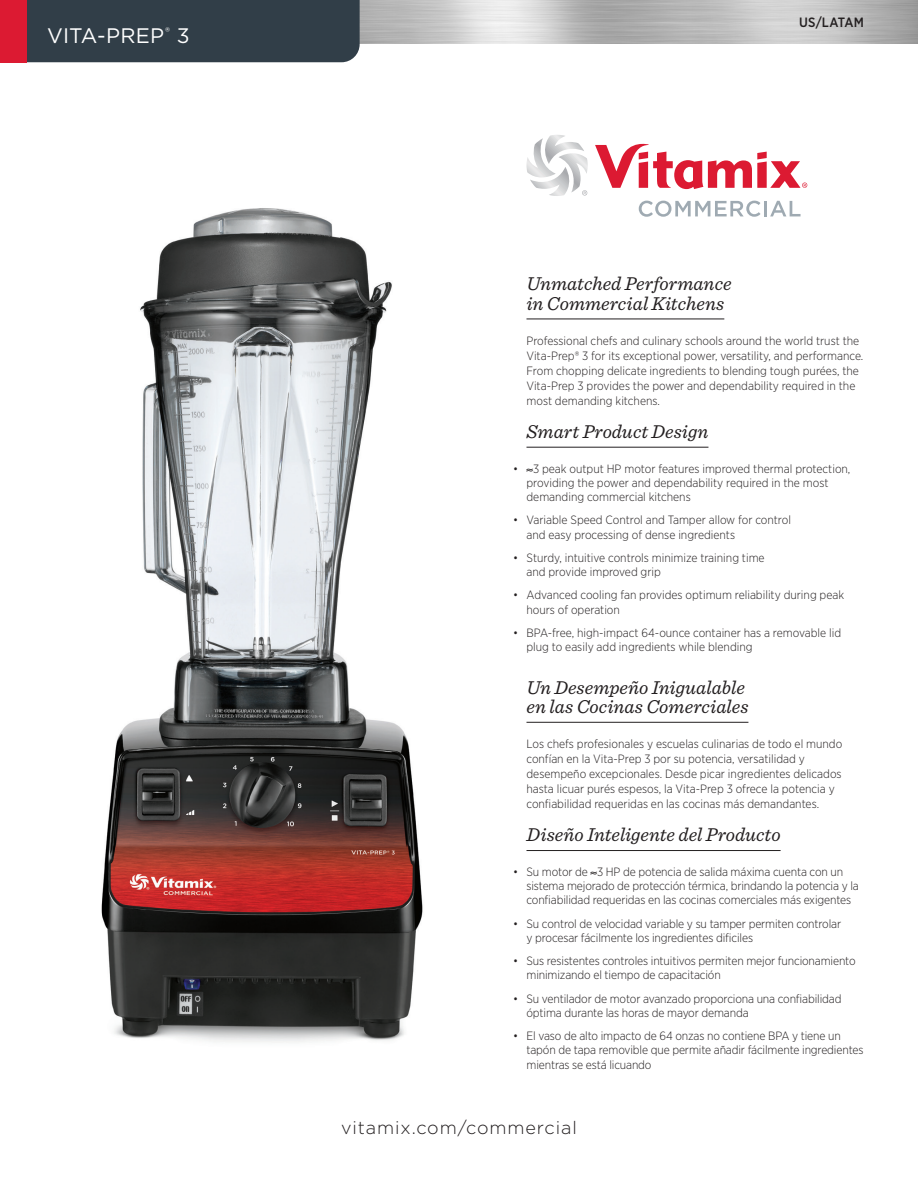
<style>
.page{position:relative;width:918px;height:1188px;background:#fff}
.page>*{position:absolute;margin:0;border:0;box-sizing:border-box;transform-origin:0 0}
.Machine_Name{font:21px "Gotham";letter-spacing:.005em;color:#fff}
.t1{font:italic 19.5px/19.5px "Sentinel";color:#231f20}
.t2{font:300 18px "Gotham";letter-spacing:.05em;color:#231f20}
.Region_Code{font:500 13.5px "Gotham Narrow";letter-spacing:.015em;color:#231f20}
.Text{font:300 12px/14.2px "Gotham Narrow";color:#231f20}
</style>
<div class="page">
<div style="left:27px;top:0;width:333px;height:62px;background:#313e48"></div>
<svg style="left:595px;top:143px;width:212px;height:46px"></svg>
<svg style="left:526px;top:135px;width:62px;height:61px"></svg>
<svg style="left:639px;top:201px;width:122px;height:16px"></svg>
<hr style="left:764px;top:201px;width:3px;height:15px;background:#9faab2">
<svg style="left:770px;top:201px;width:31px;height:15px"></svg>
<div style="left:0;top:0;width:27px;height:62px;background:#dc1a32"></div>
<img style="left:101px;top:208px;width:322px;height:835px">
<hr style="left:526px;top:319px;width:198px;height:1px;background:#231f20">
<hr style="left:526px;top:447px;width:182px;height:1px;background:#231f20">
<hr style="left:526px;top:722px;width:222px;height:1px;background:#231f20">
<hr style="left:526px;top:850px;width:255px;height:1px;background:#231f20">
<p class="Machine_Name" style="left:47px;top:22px;width:144px">VITA-PREP<sup>®</sup> 3</p>
<p class="Region_Code" style="left:799px;top:14px;width:66px">US/LATAM</p>
<p class="t1" style="left:526px;top:273px;width:206px">Unmatched Performance in Commercial Kitchens</p>
<p class="Text" style="left:526px;top:333px;width:338px;line-height:15px">Professional chefs and culinary schools around the world trust the Vita-Prep® 3 for its exceptional power, versatility, and performance.<br>From chopping delicate ingredients to blending tough purées, the Vita-Prep 3 provides the power and dependability required in the most demanding kitchens.</p>
<p class="t1" style="left:526px;top:421px;width:183px">Smart Product Design</p>
<p class="Text" style="left:526px;top:461px;width:325px;text-indent:-14px">• ≈3 peak output HP motor features improved thermal protection, providing the power and dependability required in the most demanding commercial kitchens</p>
<p class="Text" style="left:526px;top:513px;width:266px;text-indent:-14px">• Variable Speed Control and Tamper allow for control and easy processing of dense ingredients</p>
<p class="Text" style="left:526px;top:550px;width:240px;text-indent:-14px">• Sturdy, intuitive controls minimize training time and provide improved grip</p>
<p class="Text" style="left:526px;top:588px;width:319px;text-indent:-14px">• Advanced cooling fan provides optimum reliability during peak hours of operation</p>
<p class="Text" style="left:526px;top:625px;width:316px;text-indent:-14px">• BPA-free, high-impact 64-ounce container has a removable lid plug to easily add ingredients while blending</p>
<p class="t1" style="left:526px;top:676px;width:223px">Un Desempeño Inigualable en las Cocinas Comerciales</p>
<p class="Text" style="left:526px;top:736px;width:317px;line-height:15px">Los chefs profesionales y escuelas culinarias de todo el mundo confían en la Vita-Prep 3 por su potencia, versatilidad y desempeño excepcionales. Desde picar ingredientes delicados hasta licuar purés espesos, la Vita-Prep 3 ofrece la potencia y confiabilidad requeridas en las cocinas más demandantes.</p>
<p class="t1" style="left:526px;top:824px;width:256px">Diseño Inteligente del Producto</p>
<p class="Text" style="left:526px;top:864px;width:334px;text-indent:-14px">• Su motor de ≈3 HP de potencia de salida máxima cuenta con un sistema mejorado de protección térmica, brindando la potencia y la confiabilidad requeridas en las cocinas comerciales más exigentes</p>
<p class="Text" style="left:526px;top:916px;width:316px;text-indent:-14px">• Su control de velocidad variable y su tamper permiten controlar y procesar fácilmente los ingredientes dificiles</p>
<p class="Text" style="left:526px;top:953px;width:331px;text-indent:-14px">• Sus resistentes controles intuitivos permiten mejor funcionamiento minimizando el tiempo de capacitación</p>
<p class="Text" style="left:526px;top:991px;width:317px;text-indent:-14px">• Su ventilador de motor avanzado proporciona una confiabilidad óptima durante las horas de mayor demanda</p>
<p class="Text" style="left:526px;top:1028px;width:339px;text-indent:-14px">• El vaso de alto impacto de 64 onzas no contiene BPA y tiene un tapón de tapa removible que permite añadir fácilmente ingredientes mientras se está licuando</p>
<p class="t2" style="left:341px;top:1116px;width:237px">vitamix.com/commercial</p>
</div>
